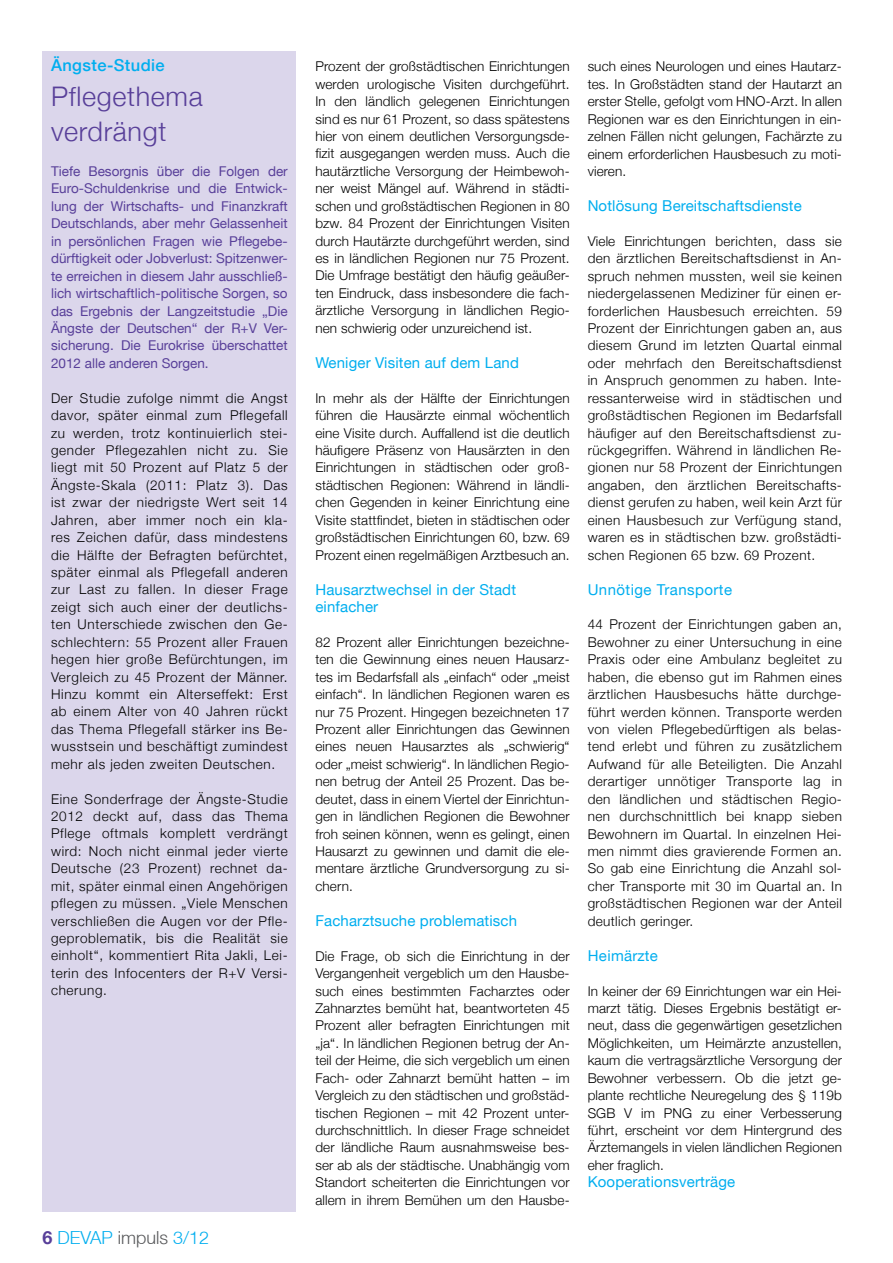
<style>
.page{position:relative;width:893px;height:1263px;background:#fff}
.page>*{position:absolute;margin:0;border:0;box-sizing:border-box;transform-origin:0 0}
.t1{font:300 27px/34.8px "Helvetica Neue";letter-spacing:.025em;color:#583f99}
.t2{font:300 18px "Helvetica Neue LT";color:#00aeef}
.t3{font:500 16.5px "Helvetica Neue";letter-spacing:.025em;color:#00aeef}
.t4{font:15px/17.4px "Helvetica Neue LT";letter-spacing:.01em;color:#00aeef}
.t5{font:15px "Helvetica Neue LT";letter-spacing:.03em;color:#00aeef}
.t6{font:300 13.5px/17.4px "Helvetica Neue";letter-spacing:.01em;color:#000;text-align:justify}
.t7{font:13.5px/17.4px "Helvetica Neue LT";color:#583f99;text-align:justify}
.s1{font-weight:700;color:#583f99}
.s2{color:#58595b}
</style>
<div class="page">
<div style="left:43px;top:51px;width:253px;height:1161px;background:#dbd6eb"></div>
<p class="t3" style="left:51px;top:52px;width:115px">Ängste-Studie</p>
<h1 class="t1" style="left:51px;top:78px;width:153px">Pflegethema verdrängt</h1>
<p class="t7" style="left:51px;top:162px;width:238px">Tiefe Besorgnis über die Folgen der Euro-Schuldenkrise und die Entwick&shy;lung der Wirtschafts- und Finanzkraft Deutschlands, aber mehr Gelassenheit in persönlichen Fragen wie Pflegebe&shy;dürftigkeit oder Jobverlust: Spitzenwer&shy;te erreichen in diesem Jahr ausschließ&shy;lich wirtschaftlich-politische Sorgen, so das Ergebnis der Langzeitstudie „Die Ängste der Deutschen“ der R+V Ver&shy;sicherung. Die Eurokrise überschattet 2012 alle anderen Sorgen.</p>
<p class="t6" style="left:51px;top:388px;width:238px">Der Studie zufolge nimmt die Angst davor, später einmal zum Pflegefall zu werden, trotz kontinuierlich stei&shy;gender Pflegezahlen nicht zu. Sie liegt mit 50 Prozent auf Platz 5 der Ängste-Skala (2011: Platz 3). Das ist zwar der niedrigste Wert seit 14<br>Jahren, aber immer noch ein kla&shy;res Zeichen dafür, dass mindestens die Hälfte der Befragten befürchtet, später einmal als Pflegefall anderen zur Last zu fallen. In dieser Frage zeigt sich auch einer der deutlichs&shy;ten Unterschiede zwischen den Ge&shy;schlechtern: 55 Prozent aller Frauen hegen hier große Befürchtungen, im Vergleich zu 45 Prozent der Männer.<br>Hinzu kommt ein Alterseffekt: Erst ab einem Alter von 40 Jahren rückt das Thema Pflegefall stärker ins Be&shy;wusstsein und beschäftigt zumindest mehr als jeden zweiten Deutschen.</p>
<p class="t6" style="left:51px;top:789px;width:238px">Eine Sonderfrage der Ängste-Studie 2012 deckt auf, dass das Thema Pflege oftmals komplett verdrängt wird: Noch nicht einmal jeder vierte Deutsche (23 Prozent) rechnet da&shy;mit, später einmal einen Angehörigen pflegen zu müssen. „Viele Menschen verschließen die Augen vor der Pfle&shy;geproblematik, bis die Realität sie einholt“, kommentiert Rita Jakli, Lei&shy;terin des Infocenters der R+V Versi&shy;cherung.</p>
<h2 class="t2" style="left:43px;top:1226px;width:168px"><span class="s1">6</span> DEVAP <span class="s2">impuls</span> 3/12</h2>
<p class="t6" style="left:315px;top:57px;width:256px">Prozent der großstädtischen Einrichtungen werden urologische Visiten durchgeführt.<br>In den ländlich gelegenen Einrichtungen sind es nur 61 Prozent, so dass spätestens hier von einem deutlichen Versorgungsde&shy;fizit ausgegangen werden muss. Auch die hautärztliche Versorgung der Heimbewoh&shy;ner weist Mängel auf. Während in städti&shy;schen und großstädtischen Regionen in 80 bzw. 84 Prozent der Einrichtungen Visiten durch Hautärzte durchgeführt werden, sind es in ländlichen Regionen nur 75 Prozent.<br>Die Umfrage bestätigt den häufig geäußer&shy;ten Eindruck, dass insbesondere die fach&shy;ärztliche Versorgung in ländlichen Regio&shy;nen schwierig oder unzureichend ist.</p>
<p class="t4" style="left:315px;top:354px;width:205px">Weniger Visiten auf dem Land</p>
<p class="t6" style="left:315px;top:388px;width:256px">In mehr als der Hälfte der Einrichtungen führen die Hausärzte einmal wöchentlich eine Visite durch. Auffallend ist die deutlich häufigere Präsenz von Hausärzten in den Einrichtungen in städtischen oder groß&shy;städtischen Regionen: Während in ländli&shy;chen Gegenden in keiner Einrichtung eine Visite stattfindet, bieten in städtischen oder großstädtischen Einrichtungen 60, bzw. 69<br>Prozent einen regelmäßigen Arztbesuch an.</p>
<p class="t4" style="left:315px;top:580px;width:202px">Hausarztwechsel in der Stadt einfacher</p>
<p class="t6" style="left:315px;top:632px;width:256px">82 Prozent aller Einrichtungen bezeichne&shy;ten die Gewinnung eines neuen Hausarz&shy;tes im Bedarfsfall als „einfach“ oder „meist einfach“. In ländlichen Regionen waren es nur 75 Prozent. Hingegen bezeichneten 17<br>Prozent aller Einrichtungen das Gewinnen eines neuen Hausarztes als „schwierig“ oder „meist schwierig“. In ländlichen Regio&shy;nen betrug der Anteil 25 Prozent. Das be&shy;deutet, dass in einem Viertel der Einrichtun&shy;gen in ländlichen Regionen die Bewohner froh seinen können, wenn es gelingt, einen Hausarzt zu gewinnen und damit die ele&shy;mentare ärztliche Grundversorgung zu si&shy;chern.</p>
<p class="t4" style="left:315px;top:911px;width:203px">Facharztsuche problematisch</p>
<p class="t6" style="left:315px;top:946px;width:256px">Die Frage, ob sich die Einrichtung in der Vergangenheit vergeblich um den Hausbe&shy;such eines bestimmten Facharztes oder Zahnarztes bemüht hat, beantworteten 45<br>Prozent aller befragten Einrichtungen mit „ja“. In ländlichen Regionen betrug der An&shy;teil der Heime, die sich vergeblich um einen Fach- oder Zahnarzt bemüht hatten – im Vergleich zu den städtischen und großstäd&shy;tischen Regionen – mit 42 Prozent unter&shy;durchschnittlich. In dieser Frage schneidet der ländliche Raum ausnahmsweise bes&shy;ser ab als der städtische. Unabhängig vom Standort scheiterten die Einrichtungen vor allem in ihrem Bemühen um den Hausbe-</p>
<p class="t6" style="left:588px;top:57px;width:256px">such eines Neurologen und eines Hautarz&shy;tes. In Großstädten stand der Hautarzt an erster Stelle, gefolgt vom HNO-Arzt. In allen Regionen war es den Einrichtungen in ein&shy;zelnen Fällen nicht gelungen, Fachärzte zu einem erforderlichen Hausbesuch zu moti&shy;vieren.</p>
<p class="t4" style="left:588px;top:197px;width:216px">Notlösung Bereitschaftsdienste</p>
<p class="t6" style="left:588px;top:231px;width:256px">Viele Einrichtungen berichten, dass sie den ärztlichen Bereitschaftsdienst in An&shy;spruch nehmen mussten, weil sie keinen niedergelassenen Mediziner für einen er&shy;forderlichen Hausbesuch erreichten. 59<br>Prozent der Einrichtungen gaben an, aus diesem Grund im letzten Quartal einmal oder mehrfach den Bereitschaftsdienst in Anspruch genommen zu haben. Inte&shy;ressanterweise wird in städtischen und großstädtischen Regionen im Bedarfsfall häufiger auf den Bereitschaftsdienst zu&shy;rückgegriffen. Während in ländlichen Re&shy;gionen nur 58 Prozent der Einrichtungen angaben, den ärztlichen Bereitschafts&shy;dienst gerufen zu haben, weil kein Arzt für einen Hausbesuch zur Verfügung stand, waren es in städtischen bzw. großstädti&shy;schen Regionen 65 bzw. 69 Prozent.</p>
<p class="t5" style="left:588px;top:580px;width:146px">Unnötige Transporte</p>
<p class="t6" style="left:588px;top:615px;width:256px">44 Prozent der Einrichtungen gaben an, Bewohner zu einer Untersuchung in eine Praxis oder eine Ambulanz begleitet zu haben, die ebenso gut im Rahmen eines ärztlichen Hausbesuchs hätte durchge&shy;führt werden können. Transporte werden von vielen Pflegebedürftigen als belas&shy;tend erlebt und führen zu zusätzlichem Aufwand für alle Beteiligten. Die Anzahl derartiger unnötiger Transporte lag in den ländlichen und städtischen Regio&shy;nen durchschnittlich bei knapp sieben Bewohnern im Quartal. In einzelnen Hei&shy;men nimmt dies gravierende Formen an.<br>So gab eine Einrichtung die Anzahl sol&shy;cher Transporte mit 30 im Quartal an. In großstädtischen Regionen war der Anteil deutlich geringer.</p>
<p class="t4" style="left:588px;top:946px;width:72px">Heimärzte</p>
<p class="t6" style="left:588px;top:981px;width:256px">In keiner der 69 Einrichtungen war ein Hei&shy;marzt tätig. Dieses Ergebnis bestätigt er&shy;neut, dass die gegenwärtigen gesetzlichen Möglichkeiten, um Heimärzte anzustellen, kaum die vertragsärztliche Versorgung der Bewohner verbessern. Ob die jetzt ge&shy;plante rechtliche Neuregelung des § 119b SGB V im PNG zu einer Verbesserung führt, erscheint vor dem Hintergrund des Ärztemangels in vielen ländlichen Regionen eher fraglich.</p>
<p class="t4" style="left:588px;top:1173px;width:149px">Kooperationsverträge</p>
</div>
